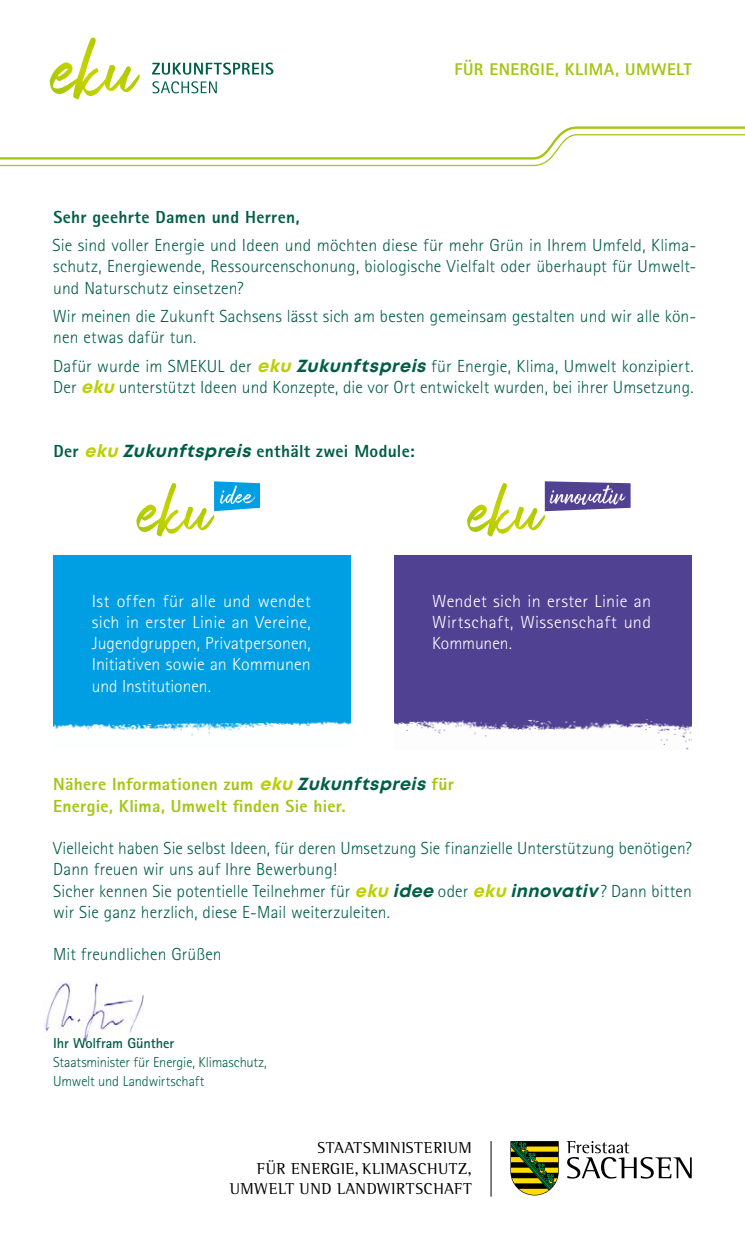
<style>
.page{position:relative;width:745px;height:1248px;background:#fff}
.page>*{position:absolute;margin:0;border:0;box-sizing:border-box;transform-origin:0 0}
.p_fließtext{font:300 17.5px/21.2px "Rotis Sans Serif Pro";letter-spacing:.005em;color:#005e45}
.p_fließtext-2{font:300 17.5px/21.2px "Rotis Sans Serif Pro";letter-spacing:.005em;color:#fff;text-align:justify}
.p_fließtext-3{font:800 17.5px "Rotis Sans Serif Pro";letter-spacing:.015em;color:#a2c613}
.p_fließtext-4{font:800 17.5px "Rotis Sans Serif Pro";letter-spacing:.015em;color:#005e45}
.p_fließtext-5{font:800 17px "Rotis Sans Serif Pro";letter-spacing:.025em;color:#a2c613}
.t1{font:16.25px/20.5px "Rotis Semi Serif Std";letter-spacing:.035em;color:#000;text-align:right}
.t2{font:300 14.38px/18.8px "Rotis Sans Serif Pro";letter-spacing:-.01em;color:#005e45}
.t3{font:700 14.38px "Rotis Sans Serif Pro";letter-spacing:-.01em;color:#005e45}
.s1{font-family:"Mont";font-weight:700;font-style:italic;color:#bbcf00}
.s2{font-family:"Mont";font-weight:700;font-style:italic}
.s3{font-family:"Mont";font-weight:700;font-style:italic;color:#005e45}
</style>
<div class="page">
<img style="left:44px;top:981px;width:100px;height:62px">
<svg style="left:0;top:37px;width:744px;height:130px"></svg>
<svg style="left:49px;top:38px;width:87px;height:61px"></svg>
<svg style="left:152px;top:81px;width:65px;height:12px"></svg>
<svg style="left:152px;top:63px;width:121px;height:12px"></svg>
<div style="left:53px;top:555px;width:298px;height:194px;background:#009ee3"></div>
<div style="left:393px;top:555px;width:298px;height:194px;background:#504193"></div>
<img style="left:53px;top:714px;width:639px;height:36px">
<svg style="left:136px;top:481px;width:124px;height:55px"></svg>
<svg style="left:467px;top:481px;width:163px;height:55px"></svg>
<svg style="left:566px;top:1141px;width:125px;height:37px"></svg>
<svg style="left:510px;top:1141px;width:48px;height:54px"></svg>
<hr style="left:490px;top:1140px;width:1px;height:56px;background:#000">
<p class="p_fließtext-5" style="left:454px;top:58px;width:239px">FÜR ENERGIE, KLIMA, UMWELT</p>
<p class="p_fließtext-4" style="left:53px;top:206px;width:247px">Sehr geehrte Damen und Herren,</p>
<p class="p_fließtext" style="left:52px;top:235px;width:645px;text-align:justify">Sie sind voller Energie und Ideen und möchten diese für mehr Grün in Ihrem Umfeld, Klima&shy;schutz, Energiewende, Ressourcenschonung, biologische Vielfalt oder überhaupt für Umwelt&shy;und Naturschutz einsetzen?</p>
<p class="p_fließtext" style="left:53px;top:306px;width:644px">Wir meinen die Zukunft Sachsens lässt sich am besten gemeinsam gestalten und wir alle kön&shy;nen etwas dafür tun.</p>
<p class="p_fließtext" style="left:53px;top:355px;width:641px">Dafür wurde im SMEKUL der <span class="s1">eku</span><span class="s2">Zukunftspreis</span> für Energie, Klima, Umwelt konzipiert.<br>Der <span class="s1">eku</span> unterstützt Ideen und Konzepte, die vor Ort entwickelt wurden, bei ihrer Umsetzung.</p>
<p class="p_fließtext-4" style="left:53px;top:439px;width:362px">Der <span class="s1">eku</span><span class="s2">Zukunftspreis</span> enthält zwei Module:</p>
<p class="p_fließtext-2" style="left:92px;top:590px;width:220px">Ist offen für alle und wendet sich in erster Linie an Vereine, Jugendgruppen, Privatpersonen, Initiativen sowie an Kommunen und Institutionen.</p>
<p class="p_fließtext-2" style="left:432px;top:590px;width:220px">Wendet sich in erster Linie an Wirtschaft, Wissenschaft und Kommunen.</p>
<p class="p_fließtext-3" style="left:53px;top:773px;width:402px">Nähere Informationen zum <span class="s1">eku</span><span class="s3">Zukunftspreis</span> für</p>
<p class="p_fließtext-3" style="left:53px;top:794px;width:294px">Energie, Klima, Umwelt finden Sie hier.</p>
<p class="p_fließtext" style="left:53px;top:837px;width:639px">Vielleicht haben Sie selbst Ideen, für deren Umsetzung Sie finanzielle Unterstützung benötigen?<br>Dann freuen wir uns auf Ihre Bewerbung!</p>
<p class="p_fließtext" style="left:53px;top:880px;width:639px">Sicher kennen Sie potentielle Teilnehmer für <span class="s1">eku</span> <span class="s2">idee</span> oder <span class="s1">eku</span><span class="s2">innovativ</span>? Dann bitten wir Sie ganz herzlich, diese E-Mail weiterzuleiten.</p>
<p class="p_fließtext" style="left:53px;top:944px;width:170px">Mit freundlichen Grüßen</p>
<p class="t3" style="left:53px;top:1034px;width:122px">Ihr Wolfram Günther</p>
<p class="t2" style="left:53px;top:1052px;width:215px">Staatsminister für Energie, Klimaschutz,<br>Umwelt und Landwirtschaft</p>
<p class="t1" style="left:229px;top:1137px;width:243px">STAATSMINISTERIUM<br>FÜR ENERGIE, KLIMASCHUTZ,<br>UMWELT UND LANDWIRTSCHAFT</p>
</div>
